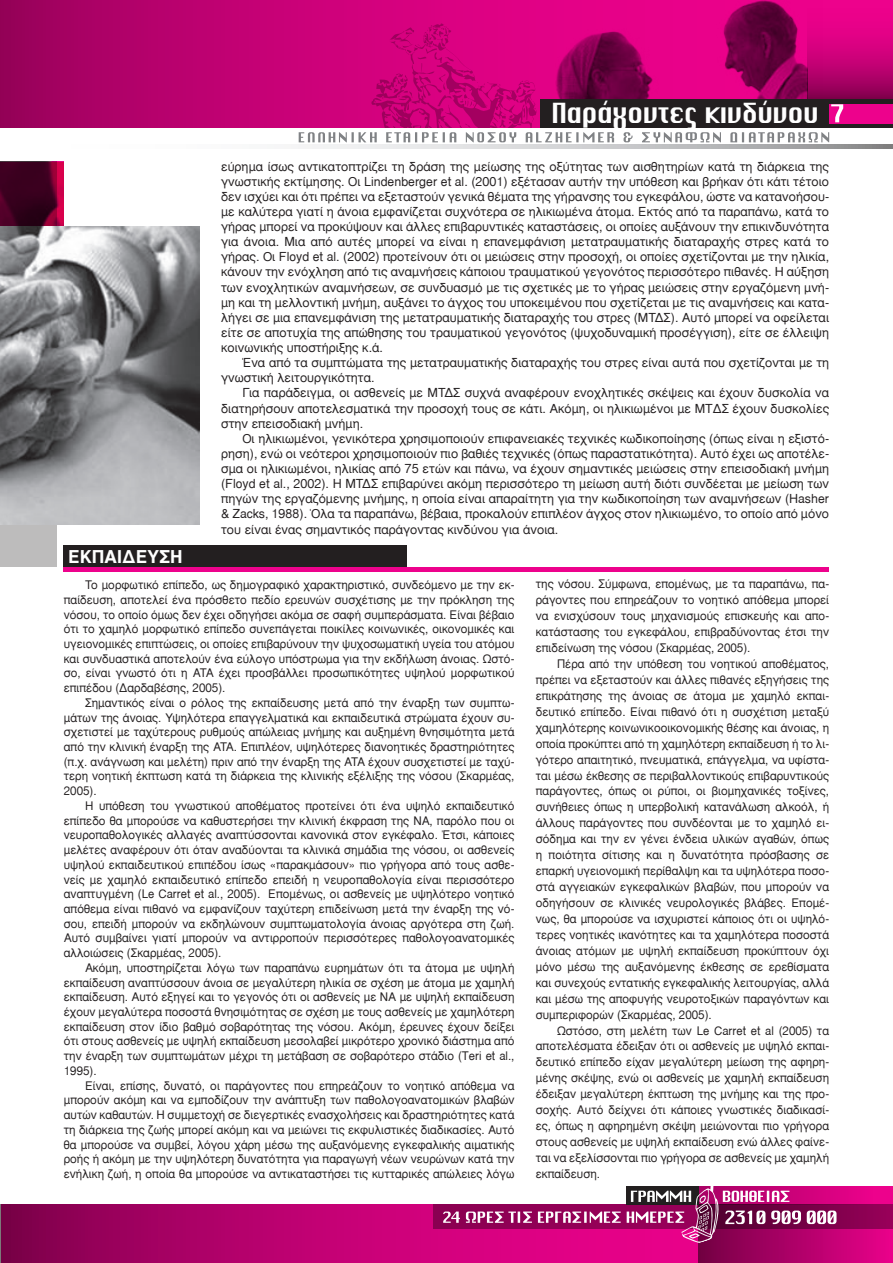
<style>
.page{position:relative;width:893px;height:1263px;background:#fff}
.page>*{position:absolute;margin:0;border:0;box-sizing:border-box;transform-origin:0 0}
.t1{font:27px "Delphi";letter-spacing:-.04em;color:#fff;scale:.9 1}
.t2{font:700 18px "Gr Helvetica";color:#fff}
.t3{font:12.6px/15.1px "Gr Helvetica";color:#231f20;text-align:justify}
.t4{font:12px/14.7px "Gr Helvetica";color:#231f20;text-align:justify}
</style>
<div class="page">
<div style="left:626px;top:1186px;width:267px;height:18px;background:#ed028c"></div>
<div style="left:626px;top:1186px;width:247px;height:18px;background:#e40187"></div>
<svg style="left:0;top:1204px;width:893px;height:59px;background:#b2016a"></svg>
<svg style="left:0;top:0;width:556px;height:128px;background:#b7016d"></svg>
<svg style="left:808px;top:0;width:85px;height:99px;background:#cf007a"></svg>
<svg style="left:298px;top:144px;width:595px;height:4px;background:#c7c8c9"></svg>
<svg style="left:443px;top:1186px;width:393px;height:61px"></svg>
<img style="left:556px;top:0;width:252px;height:23px">
<div style="left:540px;top:99px;width:353px;height:29px;background:#231f20"></div>
<div style="left:829px;top:104px;width:64px;height:19px;background:#ed028c"></div>
<svg style="left:299px;top:23px;width:544px;height:119px"></svg>
<div style="left:64px;top:546px;width:343px;height:22px;background:#231f20"></div>
<svg style="left:0;top:162px;width:57px;height:405px;background:#734b5f"></svg>
<div style="left:64px;top:567px;width:765px;height:5px;background:#ed028c"></div>
<img style="left:0;top:227px;width:200px;height:297px">
<h1 class="t1" style="left:551px;top:96px;width:299px">Παράγοντες κινδύνου</h1>
<h2 class="t2" style="left:68px;top:548px;width:116px">ΕΚΠΑΙΔΕΥΣΗ</h2>
<p class="t3" style="left:221px;top:159px;width:610px">εύρημα ίσως αντικατοπτρίζει τη δράση της μείωσης της οξύτητας των αισθητηρίων κατά τη διάρκεια της γνωστικής εκτίμησης. Οι Lindenberger et al. (2001) εξέτασαν αυτήν την υπόθεση και βρήκαν ότι κάτι τέτοιο δεν ισχύει και ότι πρέπει να εξεταστούν γενικά θέματα της γήρανσης του εγκεφάλου, ώστε να κατανοήσου&shy;με καλύτερα γιατί η άνοια εμφανίζεται συχνότερα σε ηλικιωμένα άτομα. Εκτός από τα παραπάνω, κατά το γήρας μπορεί να προκύψουν και άλλες επιβαρυντικές καταστάσεις, οι οποίες αυξάνουν την επικινδυνότητα για άνοια. Μια από αυτές μπορεί να είναι η επανεμφάνιση μετατραυματικής διαταραχής στρες κατά το γήρας. Οι Floyd et al. (2002) προτείνουν ότι οι μειώσεις στην προσοχή, οι οποίες σχετίζονται με την ηλικία, κάνουν την ενόχληση από τις αναμνήσεις κάποιου τραυματικού γεγονότος περισσότερο πιθανές. Η αύξηση των ενοχλητικών αναμνήσεων, σε συνδυασμό με τις σχετικές με το γήρας μειώσεις στην εργαζόμενη μνή&shy;μη και τη μελλοντική μνήμη, αυξάνει το άγχος του υποκειμένου που σχετίζεται με τις αναμνήσεις και κατα&shy;λήγει σε μια επανεμφάνιση της μετατραυματικής διαταραχής του στρες (ΜΤΔΣ). Αυτό μπορεί να οφείλεται είτε σε αποτυχία της απώθησης του τραυματικού γεγονότος (ψυχοδυναμική προσέγγιση), είτε σε έλλειψη κοινωνικής υποστήριξης κ.ά.</p>
<p class="t3" style="left:221px;top:356px;width:610px;text-indent:21px">Ένα από τα συμπτώματα της μετατραυματικής διαταραχής του στρες είναι αυτά που σχετίζονται με τη γνωστική λειτουργικότητα.</p>
<p class="t3" style="left:221px;top:386px;width:610px;text-indent:21px">Για παράδειγμα, οι ασθενείς με ΜΤΔΣ συχνά αναφέρουν ενοχλητικές σκέψεις και έχουν δυσκολία να διατηρήσουν αποτελεσματικά την προσοχή τους σε κάτι. Ακόμη, οι ηλικιωμένοι με ΜΤΔΣ έχουν δυσκολίες στην επεισοδιακή μνήμη.</p>
<p class="t3" style="left:221px;top:431px;width:610px;text-indent:21px">Οι ηλικιωμένοι, γενικότερα χρησιμοποιούν επιφανειακές τεχνικές κωδικοποίησης (όπως είναι η εξιστό&shy;ρηση), ενώ οι νεότεροι χρησιμοποιούν πιο βαθιές τεχνικές (όπως παραστατικότητα). Αυτό έχει ως αποτέλε&shy;σμα οι ηλικιωμένοι, ηλικίας από 75 ετών και πάνω, να έχουν σημαντικές μειώσεις στην επεισοδιακή μνήμη (Floyd et al., 2002). Η ΜΤΔΣ επιβαρύνει ακόμη περισσότερο τη μείωση αυτή διότι συνδέεται με μείωση των πηγών της εργαζόμενης μνήμης, η οποία είναι απαραίτητη για την κωδικοποίηση των αναμνήσεων (Hasher &amp; Zacks, 1988). Όλα τα παραπάνω, βέβαια, προκαλούν επιπλέον άγχος στον ηλικιωμένο, το οποίο από μόνο του είναι ένας σημαντικός παράγοντας κινδύνου για άνοια.</p>
<p class="t4" style="left:64px;top:578px;width:452px;text-indent:21px">Το μορφωτικό επίπεδο, ως δημογραφικό χαρακτηριστικό, συνδεόμενο με την εκ&shy;παίδευση, αποτελεί ένα πρόσθετο πεδίο ερευνών συσχέτισης με την πρόκληση της νόσου, το οποίο όμως δεν έχει οδηγήσει ακόμα σε σαφή συμπεράσματα. Είναι βέβαιο ότι το χαμηλό μορφωτικό επίπεδο συνεπάγεται ποικίλες κοινωνικές, οικονομικές και υγειονομικές επιπτώσεις, οι οποίες επιβαρύνουν την ψυχοσωματική υγεία του ατόμου και συνδυαστικά αποτελούν ένα εύλογο υπόστρωμα για την εκδήλωση άνοιας. Ωστό&shy;σο, είναι γνωστό ότι η ΑΤΑ έχει προσβάλλει προσωπικότητες υψηλού μορφωτικού επιπέδου (Δαρδαβέσης, 2005).</p>
<p class="t4" style="left:64px;top:696px;width:452px;text-indent:21px">Σημαντικός είναι ο ρόλος της εκπαίδευσης μετά από την έναρξη των συμπτω&shy;μάτων της άνοιας. Υψηλότερα επαγγελματικά και εκπαιδευτικά στρώματα έχουν συ&shy;σχετιστεί με ταχύτερους ρυθμούς απώλειας μνήμης και αυξημένη θνησιμότητα μετά από την κλινική έναρξη της ΑΤΑ. Επιπλέον, υψηλότερες διανοητικές δραστηριότητες (π.χ. ανάγνωση και μελέτη) πριν από την έναρξη της ΑΤΑ έχουν συσχετιστεί με ταχύ&shy;τερη νοητική έκπτωση κατά τη διάρκεια της κλινικής εξέλιξης της νόσου (Σκαρμέας, 2005).</p>
<p class="t4" style="left:64px;top:799px;width:452px;text-indent:21px">Η υπόθεση του γνωστικού αποθέματος προτείνει ότι ένα υψηλό εκπαιδευτικό επίπεδο θα μπορούσε να καθυστερήσει την κλινική έκφραση της ΝΑ, παρόλο που οι νευροπαθολογικές αλλαγές αναπτύσσονται κανονικά στον εγκέφαλο. Έτσι, κάποιες μελέτες αναφέρουν ότι όταν αναδύονται τα κλινικά σημάδια της νόσου, οι ασθενείς υψηλού εκπαιδευτικού επιπέδου ίσως «παρακμάσουν» πιο γρήγορα από τους ασθε&shy;νείς με χαμηλό εκπαιδευτικό επίπεδο επειδή η νευροπαθολογία είναι περισσότερο αναπτυγμένη (Le Carret et al., 2005). Επομένως, οι ασθενείς με υψηλότερο νοητικό απόθεμα είναι πιθανό να εμφανίζουν ταχύτερη επιδείνωση μετά την έναρξη της νό&shy;σου, επειδή μπορούν να εκδηλώνουν συμπτωματολογία άνοιας αργότερα στη ζωή.<br>Αυτό συμβαίνει γιατί μπορούν να αντιρροπούν περισσότερες παθολογοανατομικές αλλοιώσεις (Σκαρμέας, 2005).</p>
<p class="t4" style="left:64px;top:960px;width:452px;text-indent:21px">Ακόμη, υποστηρίζεται λόγω των παραπάνω ευρημάτων ότι τα άτομα με υψηλή εκπαίδευση αναπτύσσουν άνοια σε μεγαλύτερη ηλικία σε σχέση με άτομα με χαμηλή εκπαίδευση. Αυτό εξηγεί και το γεγονός ότι οι ασθενείς με ΝΑ με υψηλή εκπαίδευση έχουν μεγαλύτερα ποσοστά θνησιμότητας σε σχέση με τους ασθενείς με χαμηλότερη εκπαίδευση στον ίδιο βαθμό σοβαρότητας της νόσου. Ακόμη, έρευνες έχουν δείξει ότι στους ασθενείς με υψηλή εκπαίδευση μεσολαβεί μικρότερο χρονικό διάστημα από την έναρξη των συμπτωμάτων μέχρι τη μετάβαση σε σοβαρότερο στάδιο (Teri et al., 1995).</p>
<p class="t4" style="left:64px;top:1078px;width:452px;text-indent:21px">Είναι, επίσης, δυνατό, οι παράγοντες που επηρεάζουν το νοητικό απόθεμα να μπορούν ακόμη και να εμποδίζουν την ανάπτυξη των παθολογοανατομικών βλαβών αυτών καθαυτών. Η συμμετοχή σε διεγερτικές ενασχολήσεις και δραστηριότητες κατά τη διάρκεια της ζωής μπορεί ακόμη και να μειώνει τις εκφυλιστικές διαδικασίες. Αυτό θα μπορούσε να συμβεί, λόγου χάρη μέσω της αυξανόμενης εγκεφαλικής αιματικής ροής ή ακόμη με την υψηλότερη δυνατότητα για παραγωγή νέων νευρώνων κατά την ενήλικη ζωή, η οποία θα μπορούσε να αντικαταστήσει τις κυτταρικές απώλειες λόγω</p>
<p class="t4" style="left:536px;top:576px;width:295px;line-height:15.9px">της νόσου. Σύμφωνα, επομένως, με τα παραπάνω, πα&shy;ράγοντες που επηρεάζουν το νοητικό απόθεμα μπορεί να ενισχύσουν τους μηχανισμούς επισκευής και απο&shy;κατάστασης του εγκεφάλου, επιβραδύνοντας έτσι την επιδείνωση της νόσου (Σκαρμέας, 2005).</p>
<p class="t4" style="left:536px;top:656px;width:295px;line-height:15.9px;text-indent:21px">Πέρα από την υπόθεση του νοητικού αποθέματος, πρέπει να εξεταστούν και άλλες πιθανές εξηγήσεις της επικράτησης της άνοιας σε άτομα με χαμηλό εκπαι&shy;δευτικό επίπεδο. Είναι πιθανό ότι η συσχέτιση μεταξύ χαμηλότερης κοινωνικοοικονομικής θέσης και άνοιας, η οποία προκύπτει από τη χαμηλότερη εκπαίδευση ή το λι&shy;γότερο απαιτητικό, πνευματικά, επάγγελμα, να υφίστα&shy;ται μέσω έκθεσης σε περιβαλλοντικούς επιβαρυντικούς παράγοντες, όπως οι ρύποι, οι βιομηχανικές τοξίνες, συνήθειες όπως η υπερβολική κατανάλωση αλκοόλ, ή άλλους παράγοντες που συνδέονται με το χαμηλό ει&shy;σόδημα και την εν γένει ένδεια υλικών αγαθών, όπως η ποιότητα σίτισης και η δυνατότητα πρόσβασης σε επαρκή υγειονομική περίθαλψη και τα υψηλότερα ποσο&shy;στά αγγειακών εγκεφαλικών βλαβών, που μπορούν να οδηγήσουν σε κλινικές νευρολογικές βλάβες. Επομέ&shy;νως, θα μπορούσε να ισχυριστεί κάποιος ότι οι υψηλό&shy;τερες νοητικές ικανότητες και τα χαμηλότερα ποσοστά άνοιας ατόμων με υψηλή εκπαίδευση προκύπτουν όχι μόνο μέσω της αυξανόμενης έκθεσης σε ερεθίσματα και συνεχούς εντατικής εγκεφαλικής λειτουργίας, αλλά και μέσω της αποφυγής νευροτοξικών παραγόντων και συμπεριφορών (Σκαρμέας, 2005).</p>
<p class="t4" style="left:536px;top:1023px;width:295px;line-height:15.9px;text-indent:21px">Ωστόσο, στη μελέτη των Le Carret et al (2005) τα αποτελέσματα έδειξαν ότι οι ασθενείς με υψηλό εκπαι&shy;δευτικό επίπεδο είχαν μεγαλύτερη μείωση της αφηρη&shy;μένης σκέψης, ενώ οι ασθενείς με χαμηλή εκπαίδευση έδειξαν μεγαλύτερη έκπτωση της μνήμης και της προ&shy;σοχής. Αυτό δείχνει ότι κάποιες γνωστικές διαδικασί&shy;ες, όπως η αφηρημένη σκέψη μειώνονται πιο γρήγορα στους ασθενείς με υψηλή εκπαίδευση ενώ άλλες φαίνε&shy;ται να εξελίσσονται πιο γρήγορα σε ασθενείς με χαμηλή εκπαίδευση.</p>
</div>
